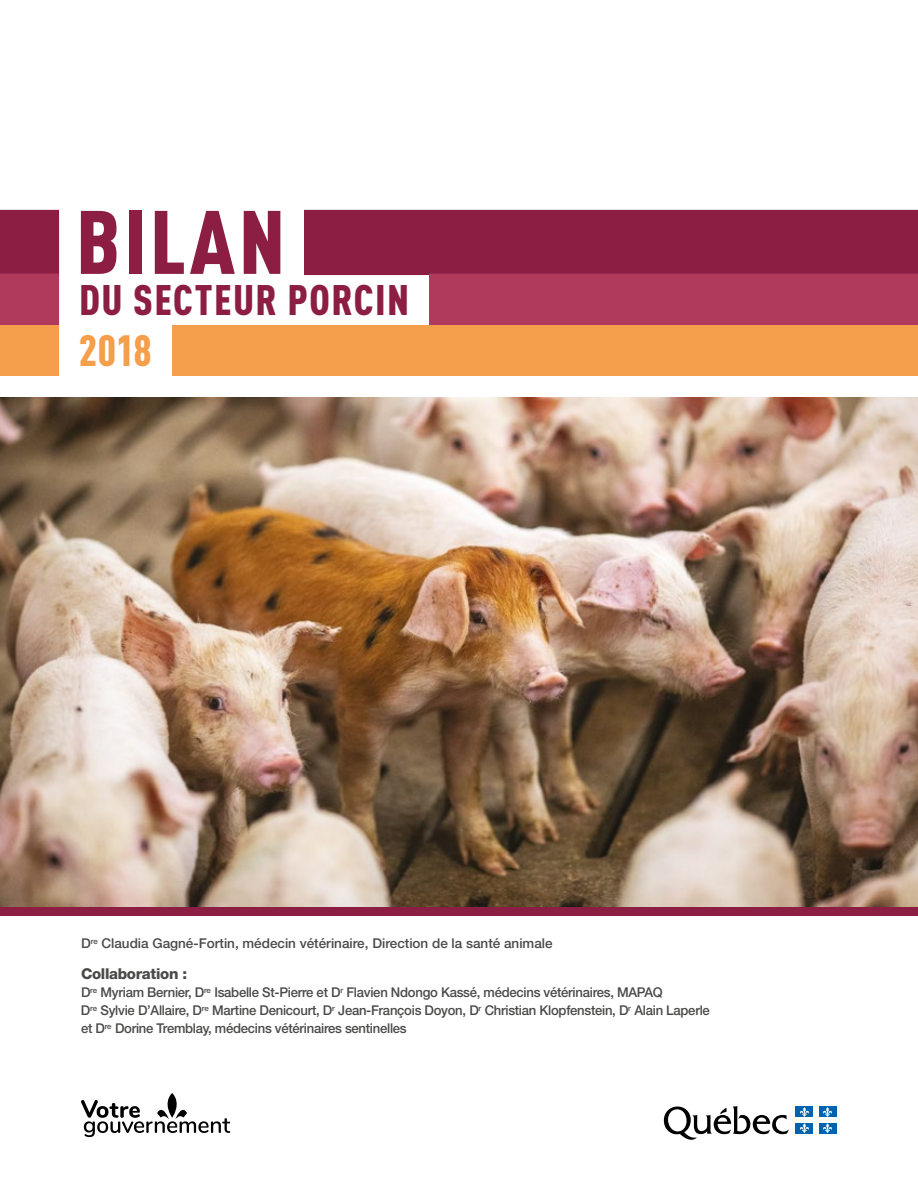
<style>
.page{position:relative;width:918px;height:1188px;background:#fff}
.page>*{position:absolute;margin:0;border:0;box-sizing:border-box;transform-origin:0 0}
.t1{font:900 condensed 88.5px "DINOT";letter-spacing:.04em;color:#8c1e43}
.t2{font:900 condensed 43.2px "DINOT";color:#f59e4b}
.t3{font:900 condensed 42.15px "DINOT";letter-spacing:.035em;color:#8c1e43}
.t4{font:800 15px "Helvetica Neue";letter-spacing:-.02em;color:#4a4a49}
.t5{font:500 13.5px/18px "Helvetica Neue";letter-spacing:-.02em;color:#4a4a49}
.t6{font:500 13.5px "Helvetica Neue";color:#4a4a49}
</style>
<div class="page">
<svg style="left:304px;top:210px;width:614px;height:116px;background:#a33c5c"></svg>
<div style="left:172px;top:326px;width:746px;height:50px;background:#f59e4b"></div>
<svg style="left:0;top:210px;width:59px;height:116px;background:#9c2b4d"></svg>
<div style="left:0;top:326px;width:58px;height:50px;background:#f59e4b"></div>
<img style="left:0;top:397px;width:918px;height:510px">
<div style="left:0;top:907px;width:918px;height:9px;background:#8c1e43"></div>
<img style="left:663px;top:1106px;width:174px;height:34px">
<svg style="left:81px;top:1093px;width:149px;height:44px"></svg>
<h1 class="t1" style="left:76px;top:187px;width:211px">BILAN</h1>
<h3 class="t3" style="left:79px;top:274px;width:332px">DU SECTEUR PORCIN</h3>
<h2 class="t2" style="left:79px;top:324px;width:75px">2018</h2>
<p class="t6" style="left:81px;top:935px;width:473px">D<sup>re</sup> Claudia Gagné-Fortin, médecin vétérinaire, Direction de la santé animale</p>
<p class="t4" style="left:81px;top:965px;width:108px">Collaboration :</p>
<p class="t5" style="left:81px;top:984px;width:630px">D<sup>re</sup> Myriam Bernier, D<sup>re</sup> Isabelle St-Pierre et D<sup>r</sup> Flavien Ndongo Kassé, médecins vétérinaires, MAPAQ<br>D<sup>re</sup> Sylvie D’Allaire, D<sup>re</sup> Martine Denicourt, D<sup>r</sup> Jean-François Doyon, D<sup>r</sup> Christian Klopfenstein, D<sup>r</sup> Alain Laperle et D<sup>re</sup> Dorine Tremblay, médecins vétérinaires sentinelles</p>
</div>
